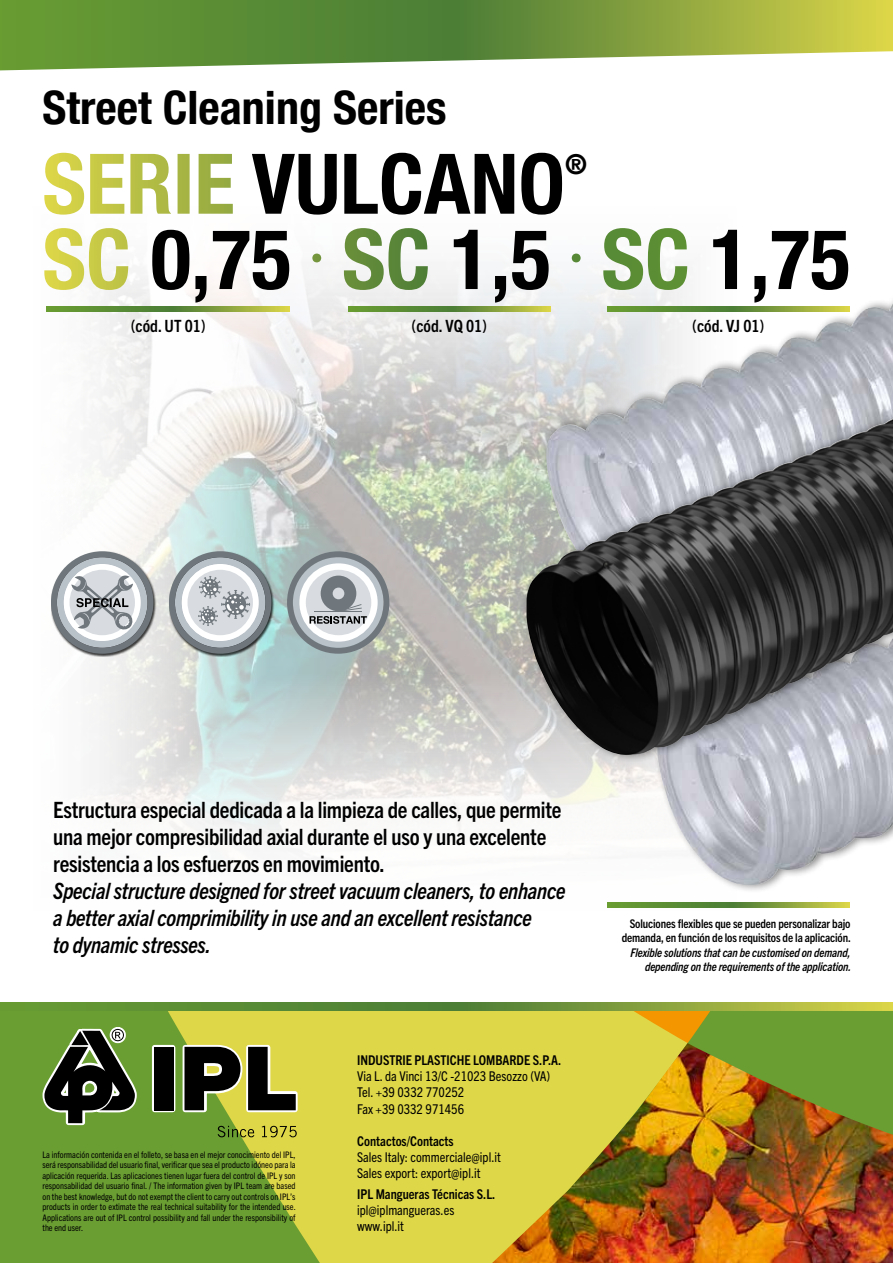
<style>
.page{position:relative;width:893px;height:1263px;background:#fff}
.page>*{position:absolute;margin:0;border:0;box-sizing:border-box;transform-origin:0 0}
.t1{font:700 condensed 83.7px "Helvetica Neue";color:#000}
.t2{font:700 condensed 46.05px "Helvetica Neue";color:#000}
.t3{font:700 condensed 27.45px "Helvetica Neue";color:#000}
.t4{font:700 condensed 22.5px/27px "Trade Gothic Next LT Pro";letter-spacing:-.01em;color:#000}
.t5{font:italic 700 condensed 22.5px/27px "Trade Gothic Next LT Pro";letter-spacing:-.01em;color:#000}
.t6{font:700 condensed 16.95px "Trade Gothic Next LT Pro";color:#000}
.t7{font:condensed 13.5px/16.2px "Trade Gothic Next LT Pro";color:#000}
.t8{font:700 condensed 13.5px "Trade Gothic Next LT Pro";color:#000}
.t9{font:700 condensed 12px/14.4px "Trade Gothic Next LT Pro";letter-spacing:-.01em;color:#000;text-align:right}
.t10{font:italic 700 condensed 12px/14.4px "Trade Gothic Next LT Pro";letter-spacing:-.01em;color:#000;text-align:right}
.t11{font:condensed 9px/10.5px "Trade Gothic Next LT Pro";color:#000;text-align:justify}
.s1{color:#fff}
</style>
<div class="page">
<img style="left:46px;top:270px;width:717px;height:638px">
<svg style="left:287px;top:551px;width:102px;height:103px;background:#afb6b9"></svg>
<svg style="left:0;top:1011px;width:290px;height:252px;background:#77a434"></svg>
<img style="left:290px;top:1011px;width:603px;height:252px">
<img style="left:568px;top:1043px;width:325px;height:148px">
<svg style="left:0;top:1002px;width:893px;height:9px;background:#749939"></svg>
<svg style="left:0;top:0;width:893px;height:70px;background:#84a653"></svg>
<svg style="left:218px;top:1126px;width:79px;height:11px"></svg>
<div style="left:152px;top:1045px;width:23px;height:67px;border:5px solid #fff"></div>
<svg style="left:39px;top:1023px;width:101px;height:105px;background:#4f6635"></svg>
<div style="left:154px;top:1047px;width:19px;height:63px;background:#000"></div>
<svg style="left:180px;top:1042px;width:120px;height:73px;background:#70723b"></svg>
<div style="left:51px;top:551px;width:105px;height:106px;background:#000;opacity:.75"></div>
<svg style="left:51px;top:551px;width:102px;height:103px"></svg>
<div style="left:169px;top:551px;width:105px;height:106px;background:#000;opacity:.75"></div>
<svg style="left:169px;top:551px;width:102px;height:103px;background:#b6bec2"></svg>
<img style="left:649px;top:764px;width:244px;height:126px">
<div style="left:541px;top:285px;width:352px;height:317px;background:#000;opacity:.5"></div>
<img style="left:545px;top:303px;width:348px;height:104px">
<div style="left:522px;top:407px;width:371px;height:357px;background:#000;opacity:.5"></div>
<img style="left:527px;top:419px;width:366px;height:338px">
<svg style="left:47px;top:307px;width:242px;height:4px"></svg>
<svg style="left:607px;top:307px;width:243px;height:4px"></svg>
<svg style="left:348px;top:307px;width:203px;height:4px"></svg>
<svg style="left:607px;top:902px;width:243px;height:5px"></svg>
<h2 class="t2" style="left:43px;top:70px;width:405px">Street Cleaning Series</h2>
<h1 class="t1" style="left:43px;top:114px;width:524px"><span class="s1">SERIE</span> VULCANO</h1>
<h3 class="t3" style="left:565px;top:141px;width:23px">®</h3>
<h1 class="t1" style="left:43px;top:190px;width:809px"><span class="s1">SC</span> 0,75 <sup>·</sup> <span class="s1">SC</span> 1,5 <sup>·</sup> <span class="s1">SC</span> 1,75</h1>
<h3 class="t6" style="left:131px;top:314px;width:76px">(cód. UT 01)</h3>
<h3 class="t6" style="left:412px;top:314px;width:77px">(cód. VQ 01)</h3>
<h3 class="t6" style="left:692px;top:314px;width:74px">(cód. VJ 01)</h3>
<h3 class="t4" style="left:53px;top:794px;width:510px">Estructura especial dedicada a la limpieza de calles, que permite una mejor compresibilidad axial durante el uso y una excelente resistencia a los esfuerzos en movimiento.</h3>
<h3 class="t5" style="left:53px;top:875px;width:514px">Special structure designed for street vacuum cleaners, to enhance a better axial comprimibility in use and an excellent resistance<br>to dynamic stresses.</h3>
<p class="t11" style="left:43px;top:1148px;width:255px">La información contenida en el folleto, se basa en el mejor conocimiento del IPL, será responsabilidad del usuario final, verificar que sea el producto idóneo para la aplicación requerida. Las aplicaciones tienen lugar fuera del control de IPL y son responsabilidad del usuario final. / The information given by IPL team are based on the best knowledge, but do not exempt the client to carry out controls on IPL’s products in order to extimate the real technical suitability for the intended use.<br>Applications are out of IPL control possibility and fall under the responsibility of the end user.</p>
<h3 class="t8" style="left:357px;top:1051px;width:206px">INDUSTRIE PLASTICHE LOMBARDE S.P.A.</h3>
<h3 class="t7" style="left:357px;top:1067px;width:195px">Via L. da Vinci 13/C -21023 Besozzo (VA)<br>Tel. +39 0332 770252<br>Fax +39 0332 971456</h3>
<h3 class="t8" style="left:357px;top:1132px;width:98px">Contactos/Contacts</h3>
<h3 class="t7" style="left:357px;top:1148px;width:145px">Sales Italy: commerciale@ipl.it<br>Sales export: export@ipl.it</h3>
<h3 class="t8" style="left:357px;top:1185px;width:140px">IPL Mangueras Técnicas S.L.</h3>
<h3 class="t7" style="left:357px;top:1201px;width:99px">ipl@iplmangueras.es www.ipl.it</h3>
<h3 class="t9" style="left:622px;top:915px;width:231px">Soluciones flexibles que se pueden personalizar bajo demanda, en función de los requisitos de la aplicación.</h3>
<h3 class="t10" style="left:630px;top:944px;width:222px">Flexible solutions that can be customised on demand, depending on the requirements of the application.</h3>
</div>
